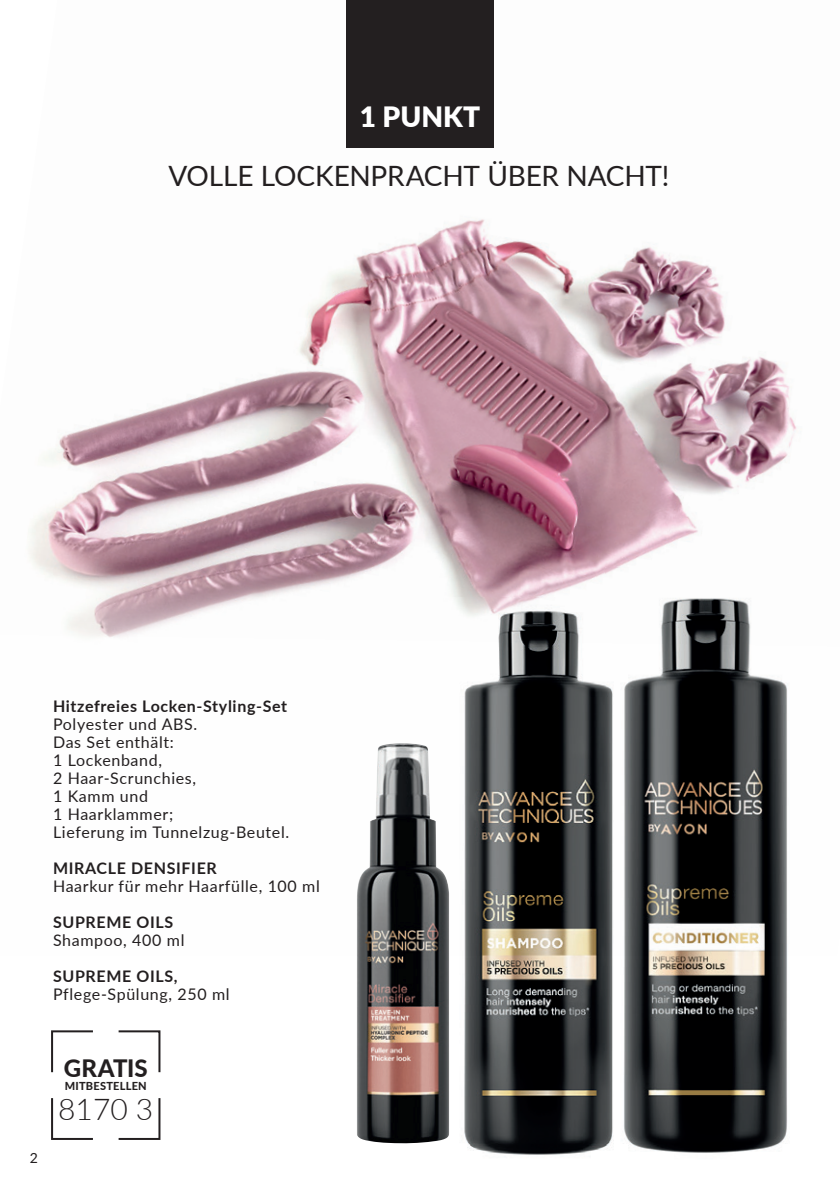
<style>
.page{position:relative;width:840px;height:1191px;background:#fff}
.page>*{position:absolute;margin:0;border:0;box-sizing:border-box;transform-origin:0 0}
.t1{font:300 30px "Lato";color:#231f20}
.t2{font:28px "Lato";letter-spacing:-.005em;color:#231f20}
.t3{font:900 28px "Lato";color:#fff}
.t4{font:800 24px "Lato";color:#231f20}
.t5{font:16px/18px "Lato";letter-spacing:.04em;color:#231f20}
.t6{font:700 16px "Lato";letter-spacing:.04em;color:#231f20}
.t7{font:14px "Lato";color:#231f20}
.t8{font:800 11px "Lato";letter-spacing:.025em;color:#231f20}
</style>
<div class="page">
<img style="left:29px;top:0;width:768px;height:637px">
<svg style="left:51px;top:1098px;width:42px;height:42px"></svg>
<svg style="left:118px;top:1098px;width:43px;height:42px"></svg>
<svg style="left:51px;top:1030px;width:42px;height:43px"></svg>
<svg style="left:118px;top:1030px;width:43px;height:43px"></svg>
<img style="left:357px;top:743px;width:89px;height:400px">
<img style="left:607px;top:570px;width:190px;height:583px">
<img style="left:446px;top:600px;width:191px;height:555px">
<div style="left:345px;top:0;width:148px;height:147px;background:#231f20"></div>
<h2 class="t3" style="left:359px;top:96px;width:122px">1 PUNKT</h2>
<h2 class="t2" style="left:168px;top:156px;width:502px">VOLLE LOCKENPRACHT ÜBER NACHT!</h2>
<p class="t6" style="left:53px;top:694px;width:235px">Hitzefreies Locken-Styling-Set</p>
<p class="t5" style="left:53px;top:714px;width:237px">Polyester und ABS.<br>Das Set enthält:<br>1 Lockenband,<br>2 Haar-Scrunchies,<br>1 Kamm und<br>1 Haarklammer;<br>Lieferung im Tunnelzug-Beutel.</p>
<p class="t6" style="left:53px;top:856px;width:165px">MIRACLE DENSIFIER</p>
<p class="t5" style="left:53px;top:876px;width:268px">Haarkur für mehr Haarfülle, 100 ml</p>
<p class="t6" style="left:53px;top:910px;width:122px">SUPREME OILS</p>
<p class="t5" style="left:53px;top:930px;width:133px">Shampoo, 400 ml</p>
<p class="t6" style="left:53px;top:964px;width:126px">SUPREME OILS,</p>
<p class="t5" style="left:53px;top:984px;width:178px">Pflege-Spülung, 250 ml</p>
<p class="t7" style="left:30px;top:1147px;width:10px">2</p>
<h3 class="t4" style="left:64px;top:1050px;width:85px">GRATIS</h3>
<p class="t8" style="left:65px;top:1078px;width:83px">MITBESTELLEN</p>
<h1 class="t1" style="left:58px;top:1088px;width:96px">8170 3</h1>
</div>
